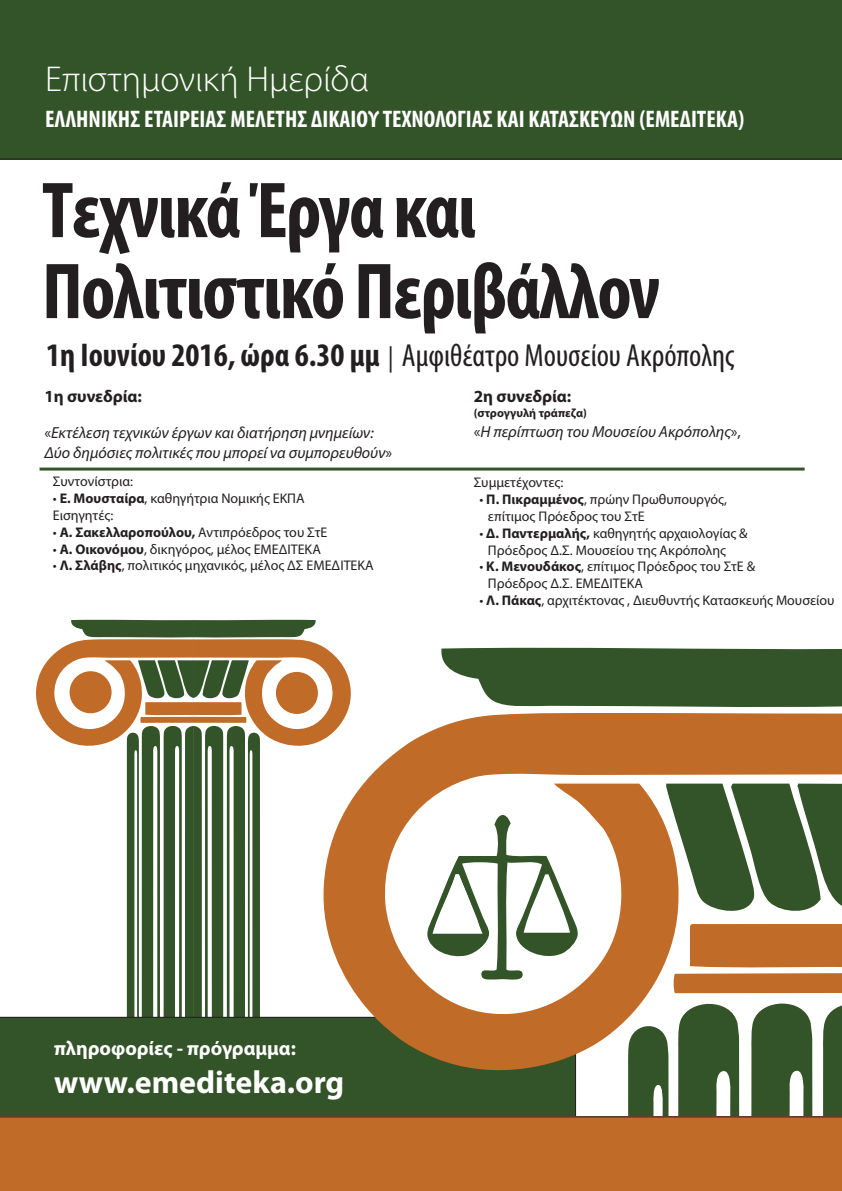
<style>
.page{position:relative;width:842px;height:1191px;background:#fff}
.page>*{position:absolute;margin:0;border:0;box-sizing:border-box;transform-origin:0 0}
.t1{font:700 condensed 80px/81px "Myriad Pro";letter-spacing:-.025em;color:#231f20}
.t2{font:300 36px "Myriad Pro";color:#fff}
.t3{font:condensed 32px "Myriad Pro";color:#231f20}
.t4{font:700 32px "Myriad Pro";color:#fff}
.t5{font:700 condensed 24px "Myriad Pro";color:#fff}
.t6{font:700 20px "Myriad Pro";color:#fff}
.t7{font:700 17px "Myriad Pro";color:#231f20}
.t8{font:italic 16px/19.2px "Myriad Pro";color:#231f20}
.t9{font:14px/16.8px "Myriad Pro";color:#231f20}
.t10{font:700 12px "Myriad Pro";color:#231f20}
.s1{font-weight:700;font-size:33px}
.s2{font-size:26.4px}
.s3{font-style:normal}
.s4{font-weight:700}
</style>
<div class="page">
<svg style="left:36px;top:619px;width:315px;height:397px"></svg>
<div style="left:70px;top:671px;width:42px;height:42px;background:#c16b29;border-radius:50%"></div>
<div style="left:276px;top:672px;width:42px;height:42px;background:#c16b29;border-radius:50%"></div>
<div style="left:0;top:0;width:842px;height:159px;background:#335328"></div>
<div style="left:0;top:1016px;width:576px;height:100px;background:#335328"></div>
<svg style="left:441px;top:647px;width:401px;height:60px"></svg>
<svg style="left:321px;top:712px;width:521px;height:369px;fill:#c16b29"></svg>
<svg style="left:666px;top:783px;width:176px;height:134px"></svg>
<svg style="left:628px;top:924px;width:214px;height:192px"></svg>
<svg style="left:427px;top:810px;width:151px;height:171px"></svg>
<div style="left:0;top:1116px;width:842px;height:75px;background:#c16b29"></div>
<hr style="left:40px;top:467px;width:765px;height:3px;background:#335328">
<h2 class="t2" style="left:45px;top:58px;width:325px">Επιστημονική Ημερίδα</h2>
<h3 class="t5" style="left:45px;top:104px;width:701px">ΕΛΛΗΝΙΚΗΣ ΕΤΑΙΡΕΙΑΣ ΜΕΛΕΤΗΣ ΔΙΚΑΙΟΥ ΤΕΧΝΟΛΟΓΙΑΣ ΚΑΙ ΚΑΤΑΣΚΕΥΩΝ (ΕΜΕΔΙΤΕΚΑ)</h3>
<h1 class="t1" style="left:42px;top:168px;width:620px">Τεχνικά Έργα και<br>Πολιτιστικό Περιβάλλον</h1>
<h3 class="t3" style="left:46px;top:335px;width:690px"><span class="s1">1η Ιουνίου 2016, ώρα 6.30 μμ</span> <span class="s2">|</span> Αμφιθέατρο Μουσείου Ακρόπολης</h3>
<p class="t7" style="left:44px;top:385px;width:99px">1η συνεδρία:</p>
<p class="t8" style="left:44px;top:423px;width:349px"><span class="s3">«</span>Εκτέλεση τεχνικών έργων και διατήρηση μνημείων:<br>Δύο δημόσιες πολιτικές που μπορεί να συμπορευθούν<span class="s3">»</span></p>
<p class="t9" style="left:53px;top:473px;width:82px">Συντονίστρια:</p>
<p class="t9" style="left:53px;top:490px;width:253px">• <span class="s4">Ε. Μουσταίρα</span>, καθηγήτρια Νομικής ΕΚΠΑ<br>Εισηγητές:</p>
<p class="t9" style="left:53px;top:523px;width:276px">• <span class="s4">Α. Σακελλαροπούλου,</span> Αντιπρόεδρος του ΣτΕ</p>
<p class="t9" style="left:53px;top:540px;width:270px">• <span class="s4">Α. Οικονόμου</span>, δικηγόρος, μέλος ΕΜΕΔΙΤΕΚΑ</p>
<p class="t9" style="left:53px;top:557px;width:322px">• <span class="s4">Λ. Σλάβης</span>, πολιτικός μηχανικός, μέλος ΔΣ ΕΜΕΔΙΤΕΚΑ</p>
<p class="t7" style="left:474px;top:385px;width:99px">2η συνεδρία:</p>
<p class="t10" style="left:474px;top:405px;width:115px">(στρογγυλή τράπεζα)</p>
<p class="t8" style="left:474px;top:421px;width:269px"><span class="s3">«</span>Η περίπτωση του Μουσείου Ακρόπολης<span class="s3">»,</span></p>
<p class="t9" style="left:474px;top:474px;width:91px">Συμμετέχοντες:</p>
<p class="t9" style="left:488px;top:491px;width:241px;text-indent:-8px">• <span class="s4">Π. Πικραμμένος</span>, πρώην Πρωθυπουργός, επίτιμος Πρόεδρος του ΣτΕ</p>
<p class="t9" style="left:488px;top:524px;width:261px;text-indent:-8px">• <span class="s4">Δ. Παντερμαλής,</span> καθηγητής αρχαιολογίας &amp;<br>Πρόεδρος Δ.Σ. Μουσείου της Ακρόπολης</p>
<p class="t9" style="left:488px;top:558px;width:269px;text-indent:-8px">• <span class="s4">Κ. Μενουδάκος</span>, επίτιμος Πρόεδρος του ΣτΕ &amp;<br>Πρόεδρος Δ.Σ. ΕΜΕΔΙΤΕΚΑ</p>
<p class="t9" style="left:479px;top:591px;width:357px">• <span class="s4">Λ. Πάκας</span>, αρχιτέκτονας , Διευθυντής Κατασκευής Μουσείου</p>
<h3 class="t6" style="left:54px;top:1034px;width:243px">πληροφορίες - πρόγραμμα:</h3>
<h3 class="t4" style="left:54px;top:1061px;width:292px">www.emediteka.org</h3>
</div>
